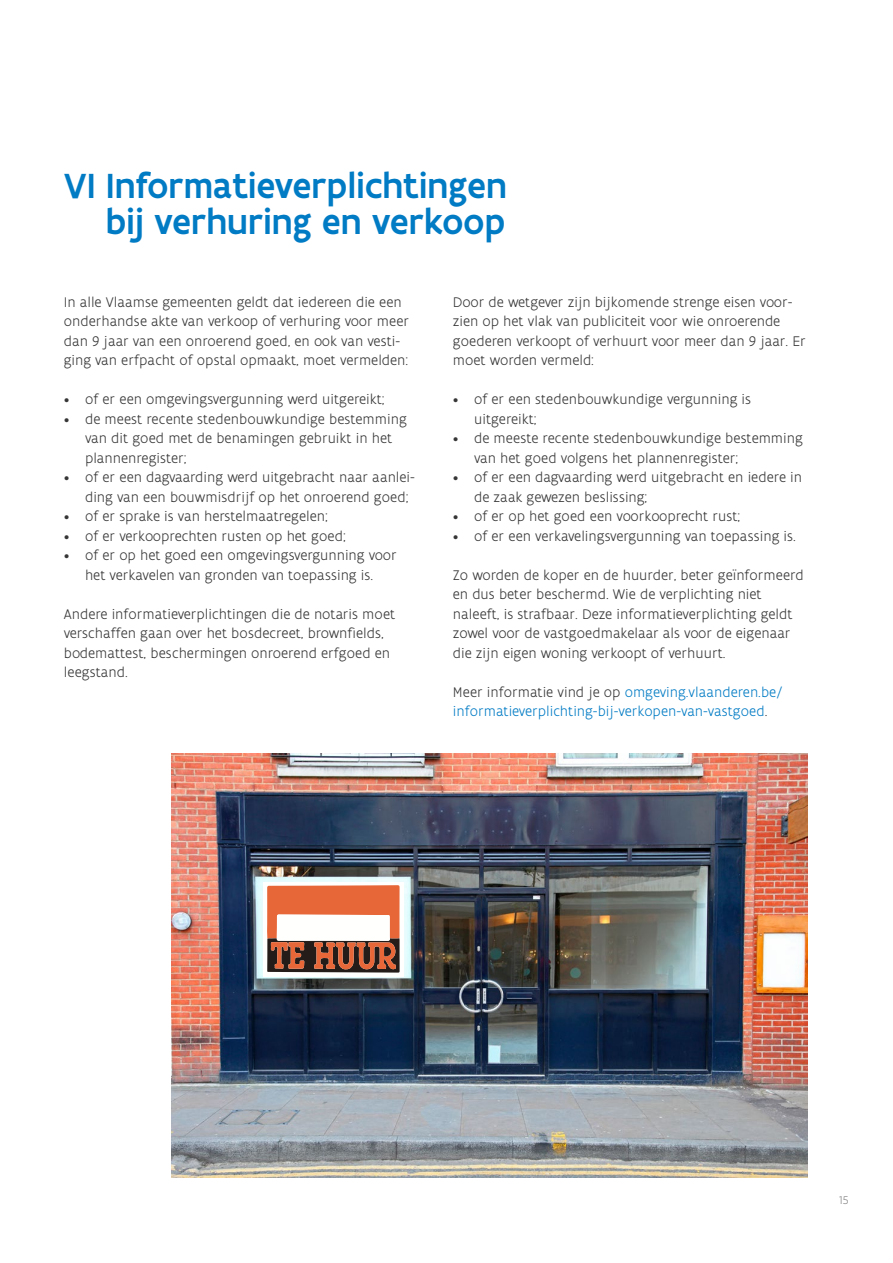
<style>
.page{position:relative;width:893px;height:1263px;background:#fff}
.page>*{position:absolute;margin:0;border:0;box-sizing:border-box;transform-origin:0 0}
.Titel_1{font:500 37.5px/36px "Flanders Art Sans";color:#007bc4;text-align:right}
.t1{font:300 15px/19.5px "Flanders Art Sans Pro";color:#373636}
.t2{font:300 15px/19.5px "Flanders Art Sans Pro";color:#007bc4}
.t3{font:300 12px "Flanders Art Sans Pro";color:#878787}
.s1{color:#373636}
</style>
<div class="page">
<img style="left:172px;top:754px;width:636px;height:424px">
<svg style="left:264px;top:882px;width:140px;height:95px"></svg>
<h1 class="Titel_1" style="left:64px;top:168px;width:445px">VI Informatieverplichtingen bij verhuring en verkoop</h1>
<p class="t1" style="left:64px;top:292px;width:347px">In alle Vlaamse gemeenten geldt dat iedereen die een onderhandse akte van verkoop of verhuring voor meer dan 9 jaar van een onroerend goed, en ook van vesti&shy;ging van erfpacht of opstal opmaakt, moet vermelden:</p>
<p class="t1" style="left:64px;top:390px;width:322px">• of er een omgevingsvergunning werd uitgereikt;</p>
<p class="t1" style="left:85px;top:409px;width:323px;text-indent:-21px">• de meest recente stedenbouwkundige bestemming van dit goed met de benamingen gebruikt in het plannenregister;</p>
<p class="t1" style="left:85px;top:468px;width:331px;text-indent:-21px">• of er een dagvaarding werd uitgebracht naar aanlei&shy;ding van een bouwmisdrijf op het onroerend goed;</p>
<p class="t1" style="left:64px;top:507px;width:266px">• of er sprake is van herstelmaatregelen;</p>
<p class="t1" style="left:64px;top:526px;width:284px">• of er verkooprechten rusten op het goed;</p>
<p class="t1" style="left:64px;top:546px;width:334px;text-align:center">• of er op het goed een omgevingsvergunning voor het verkavelen van gronden van toepassing is.</p>
<p class="t1" style="left:64px;top:604px;width:333px">Andere informatieverplichtingen die de notaris moet verschaffen gaan over het bosdecreet, brownfields, bodemattest, beschermingen onroerend erfgoed en leegstand.</p>
<p class="t1" style="left:453px;top:292px;width:354px">Door de wetgever zijn bijkomende strenge eisen voor&shy;zien op het vlak van publiciteit voor wie onroerende goederen verkoopt of verhuurt voor meer dan 9 jaar. Er moet worden vermeld:</p>
<p class="t1" style="left:474px;top:390px;width:278px;text-indent:-21px">• of er een stedenbouwkundige vergunning is uitgereikt;</p>
<p class="t1" style="left:474px;top:429px;width:330px;text-indent:-21px">• de meeste recente stedenbouwkundige bestemming van het goed volgens het plannenregister;</p>
<p class="t1" style="left:474px;top:468px;width:329px;text-indent:-21px">• of er een dagvaarding werd uitgebracht en iedere in de zaak gewezen beslissing;</p>
<p class="t1" style="left:453px;top:507px;width:289px">• of er op het goed een voorkooprecht rust;</p>
<p class="t1" style="left:453px;top:526px;width:344px">• of er een verkavelingsvergunning van toepassing is.</p>
<p class="t1" style="left:453px;top:565px;width:352px">Zo worden de koper en de huurder, beter geïnformeerd en dus beter beschermd. Wie de verplichting niet naleeft, is strafbaar. Deze informatieverplichting geldt zowel voor de vastgoedmakelaar als voor de eigenaar die zijn eigen woning verkoopt of verhuurt.</p>
<p class="t2" style="left:453px;top:682px;width:332px"><span class="s1">Meer informatie vind je op</span> omgeving.vlaanderen.be/ informatieverplichting-bij-verkopen-van-vastgoed<span class="s1">.</span></p>
<p class="t3" style="left:839px;top:1193px;width:11px">15</p>
</div>
